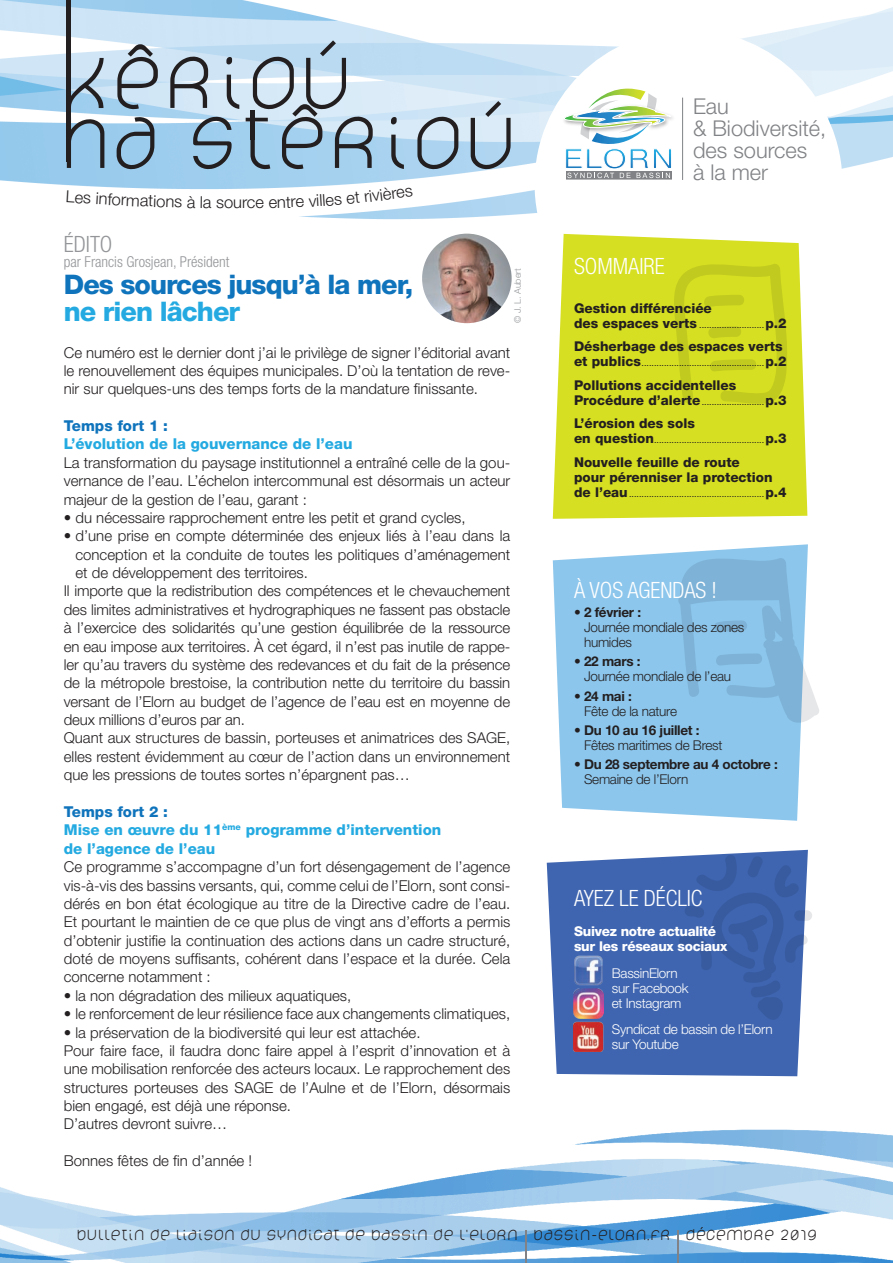
<style>
.page{position:relative;width:893px;height:1263px;background:#fff}
.page>*{position:absolute;margin:0;border:0;box-sizing:border-box;transform-origin:0 0}
.t1{font:800 27px "Helvetica Neue";letter-spacing:-.035em;color:#1074bc}
.t2{font:800 27px "Helvetica Neue";letter-spacing:-.035em;color:#24aae1}
.t3{font:300 condensed 22.5px "Helvetica Neue";letter-spacing:-.005em;color:#fff}
.t4{font:300 condensed 22.5px "Helvetica Neue";color:#939598}
.t5{font:300 21.75px/21.8px "Helvetica Neue";color:#808285}
.t6{font:300 21px "lelim";letter-spacing:-.005em;color:#231f20}
.t7{font:300 16.5px "Helvetica Neue";color:#231f20}
.t8{font:300 15px/18.3px "Helvetica Neue";color:#231f20;text-align:justify}
.t9{font:800 15px/18.3px "Helvetica Neue";color:#24aae1}
.t10{font:300 condensed 15px "Helvetica Neue";color:#939598}
.t11{font:800 15px "Helvetica Neue";color:#1074bc}
.t12{font:800 13.5px/15px "Helvetica Neue";color:#231f20}
.t13{font:300 13.5px/15px "Helvetica Neue";letter-spacing:-.02em;color:#231f20}
.t14{font:300 13.5px/15px "Helvetica Neue";letter-spacing:-.02em;color:#fff}
.t15{font:700 13.5px "Helvetica Neue";letter-spacing:-.02em;color:#231f20}
.t16{font:800 13.5px/15px "Helvetica Neue";letter-spacing:-.02em;color:#fff}
.t17{font:9px "Helvetica Neue";color:#231f20}
.t18{font:300 9px "Helvetica Neue";color:#97999c}
.s1{color:#1074bc}
.s2{font-weight:800;font-size:13.5px}
</style>
<div class="page">
<img style="left:0;top:1129px;width:893px;height:134px">
<img style="left:0;top:0;width:893px;height:234px">
<div style="left:534px;top:30px;width:308px;height:308px;background:#fff;border-radius:50%"></div>
<hr style="left:67px;top:0;width:4px;height:161px;background:#231f20">
<svg style="left:67px;top:40px;width:444px;height:129px"></svg>
<svg style="left:547px;top:850px;width:261px;height:226px;fill:#3f65b0"></svg>
<svg style="left:677px;top:853px;width:135px;height:168px"></svg>
<img style="left:573px;top:955px;width:30px;height:30px">
<img style="left:573px;top:988px;width:30px;height:31px">
<img style="left:573px;top:1022px;width:30px;height:30px">
<div style="left:540px;top:54px;width:156px;height:156px;background:#fff;border-radius:50%"></div>
<div style="left:566px;top:171px;width:105px;height:9px;background:#808285"></div>
<svg style="left:548px;top:84px;width:125px;height:94px"></svg>
<hr style="left:682px;top:98px;width:1px;height:82px;background:#808285">
<img style="left:422px;top:234px;width:90px;height:89px;border-radius:45px">
<svg style="left:553px;top:234px;width:254px;height:285px;fill:#d6df21"></svg>
<svg style="left:553px;top:544px;width:255px;height:277px;fill:#8cc6ec"></svg>
<svg style="left:672px;top:263px;width:116px;height:142px"></svg>
<svg style="left:677px;top:557px;width:142px;height:167px"></svg>
<hr style="left:525px;top:1230px;width:2px;height:33px;background:#808285">
<hr style="left:677px;top:1230px;width:2px;height:33px;background:#808285">
<svg style="left:67px;top:190px;width:8px;height:13px"></svg>
<svg style="left:256px;top:192px;width:104px;height:16px"></svg>
<svg style="left:405px;top:188px;width:8px;height:10px"></svg>
<p class="t7" style="left:75px;top:187px;width:53px;rotate:3deg">es infor</p>
<p class="t7" style="left:127px;top:190px;width:58px;rotate:2deg">mations</p>
<p class="t7" style="left:187px;top:192px;width:39px;rotate:1deg">àlas</p>
<p class="t7" style="left:224px;top:192px;width:33px">ourc</p>
<p class="t7" style="left:363px;top:187px;width:42px;rotate:-7deg">rivière</p>
<h2 class="t4" style="left:64px;top:231px;width:50px">ÉDITO</h2>
<p class="t10" style="left:64px;top:253px;width:167px">par Francis Grosjean, Président</p>
<h1 class="t1" style="left:64px;top:268px;width:351px">Des sources jusqu’à la mer,</h1>
<h1 class="t2" style="left:64px;top:295px;width:178px">ne rien lâcher</h1>
<p class="t8" style="left:64px;top:343px;width:448px">Ce numéro est le dernier dont j’ai le privilège de signer l’éditorial avant le renouvellement des équipes municipales. D’où la tentation de reve&shy;nir sur quelques-uns des temps forts de la mandature finissante.</p>
<p class="t11" style="left:64px;top:417px;width:106px">Temps fort 1 :</p>
<p class="t9" style="left:64px;top:435px;width:290px">L’évolution de la gouvernance de l’eau</p>
<p class="t8" style="left:64px;top:453px;width:448px">La transformation du paysage institutionnel a entraîné celle de la gou&shy;vernance de l’eau. L’échelon intercommunal est désormais un acteur majeur de la gestion de l’eau, garant :</p>
<p class="t8" style="left:64px;top:508px;width:403px">• du nécessaire rapprochement entre les petit et grand cycles,</p>
<p class="t8" style="left:64px;top:526px;width:448px">• d’une prise en compte déterminée des enjeux liés à l’eau dans la</p>
<p class="t8" style="left:75px;top:545px;width:436px">conception et la conduite de toutes les politiques d’aménagement</p>
<p class="t8" style="left:75px;top:563px;width:234px">et de développement des territoires.</p>
<p class="t8" style="left:64px;top:582px;width:448px">Il importe que la redistribution des compétences et le chevauchement</p>
<p class="t8" style="left:64px;top:600px;width:448px">des limites administratives et hydrographiques ne fassent pas obstacle</p>
<p class="t8" style="left:64px;top:618px;width:448px">à l’exercice des solidarités qu’une gestion équilibrée de la ressource</p>
<p class="t8" style="left:64px;top:637px;width:448px">en eau impose aux territoires. À cet égard, il n’est pas inutile de rappe-</p>
<p class="t8" style="left:64px;top:655px;width:448px">ler qu’au travers du système des redevances et du fait de la présence</p>
<p class="t8" style="left:64px;top:673px;width:448px">de la métropole brestoise, la contribution nette du territoire du bassin</p>
<p class="t8" style="left:64px;top:692px;width:448px">versant de l’Elorn au budget de l’agence de l’eau est en moyenne de</p>
<p class="t8" style="left:64px;top:710px;width:183px">deux millions d’euros par an.</p>
<p class="t8" style="left:64px;top:729px;width:448px">Quant aux structures de bassin, porteuses et animatrices des SAGE,</p>
<p class="t8" style="left:64px;top:747px;width:448px">elles restent évidemment au cœur de l’action dans un environnement</p>
<p class="t8" style="left:64px;top:765px;width:347px">que les pressions de toutes sortes n’épargnent pas…</p>
<p class="t9" style="left:64px;top:802px;width:379px"><span class="s1">Temps fort 2 :<br></span>Mise en œuvre du 11<sup>ème</sup> programme d’intervention de l’agence de l’eau</p>
<p class="t8" style="left:64px;top:857px;width:448px">Ce programme s’accompagne d’un fort désengagement de l’agence vis-à-vis des bassins versants, qui, comme celui de l’Elorn, sont consi&shy;dérés en bon état écologique au titre de la Directive cadre de l’eau.<br>Et pourtant le maintien de ce que plus de vingt ans d’efforts a permis d’obtenir justifie la continuation des actions dans un cadre structuré, doté de moyens suffisants, cohérent dans l’espace et la durée. Cela concerne notamment :</p>
<p class="t8" style="left:64px;top:986px;width:289px">• la non dégradation des milieux aquatiques,</p>
<p class="t8" style="left:64px;top:1004px;width:448px">• le renforcement de leur résilience face aux changements climatiques,</p>
<p class="t8" style="left:64px;top:1022px;width:448px;text-align:left">• la préservation de la biodiversité qui leur est attachée.<br>Pour faire face, il faudra donc faire appel à l’esprit d’innovation et à une mobilisation renforcée des acteurs locaux. Le rapprochement des structures porteuses des SAGE de l’Aulne et de l’Elorn, désormais bien engagé, est déjà une réponse.<br>D’autres devront suivre…</p>
<p class="t8" style="left:64px;top:1151px;width:190px">Bonnes fêtes de fin d’année !</p>
<p class="t18" style="left:512px;top:323px;width:56px;rotate:-90deg">© J. L. Aubert</p>
<h3 class="t5" style="left:693px;top:95px;width:135px">Eau<br>&amp; Biodiversité, des sources<br>à la mer</h3>
<h2 class="t3" style="left:574px;top:254px;width:92px">SOMMAIRE</h2>
<p class="t12" style="left:574px;top:301px;width:139px">Gestion différenciée</p>
<p class="t17" style="left:574px;top:319px;width:214px"><span class="s2">des espaces verts</span> ..........................<span class="s2">p.2</span></p>
<p class="t12" style="left:574px;top:339px;width:210px">Désherbage des espaces verts</p>
<p class="t17" style="left:574px;top:358px;width:214px"><span class="s2">et publics</span>.................................................<span class="s2">p.2</span></p>
<p class="t12" style="left:574px;top:378px;width:164px">Pollutions accidentelles</p>
<p class="t17" style="left:574px;top:396px;width:214px"><span class="s2">Procédure d’alerte</span>.........................<span class="s2">p.3</span></p>
<p class="t12" style="left:574px;top:416px;width:122px">L’érosion des sols</p>
<p class="t17" style="left:574px;top:435px;width:214px"><span class="s2">en question</span>............................................<span class="s2">p.3</span></p>
<p class="t12" style="left:574px;top:455px;width:200px">Nouvelle feuille de route pour pérenniser la protection</p>
<p class="t17" style="left:574px;top:488px;width:214px"><span class="s2">de l’eau</span>......................................................<span class="s2">p.4</span></p>
<h2 class="t3" style="left:574px;top:577px;width:144px">À VOS AGENDAS !</h2>
<p class="t15" style="left:574px;top:604px;width:69px">• 2 février :</p>
<p class="t13" style="left:584px;top:620px;width:162px">Journée mondiale des zones humides</p>
<p class="t15" style="left:574px;top:653px;width:68px">• 22 mars :</p>
<p class="t13" style="left:584px;top:669px;width:149px">Journée mondiale de l’eau</p>
<p class="t15" style="left:574px;top:687px;width:59px">• 24 mai :</p>
<p class="t13" style="left:584px;top:703px;width:94px">Fête de la nature</p>
<p class="t15" style="left:574px;top:722px;width:127px">• Du 10 au 16 juillet :</p>
<p class="t13" style="left:584px;top:737px;width:140px">Fêtes maritimes de Brest</p>
<p class="t15" style="left:574px;top:756px;width:205px">• Du 28 septembre au 4 octobre :</p>
<p class="t13" style="left:584px;top:772px;width:106px">Semaine de l’Elorn</p>
<h2 class="t3" style="left:574px;top:885px;width:130px">AYEZ LE DÉCLIC</h2>
<p class="t16" style="left:574px;top:923px;width:155px">Suivez notre actualité sur les réseaux sociaux</p>
<p class="t14" style="left:612px;top:965px;width:78px">BassinElorn sur Facebook et Instagram</p>
<p class="t14" style="left:612px;top:1022px;width:162px">Syndicat de bassin de l’Elorn sur Youtube</p>
<h3 class="t6" style="left:76px;top:1221px;width:742px">Bulletin de liaison du Syndicat de bassin de l'Elorn bassin-elorn.fr Decembre 2019</h3>
</div>
